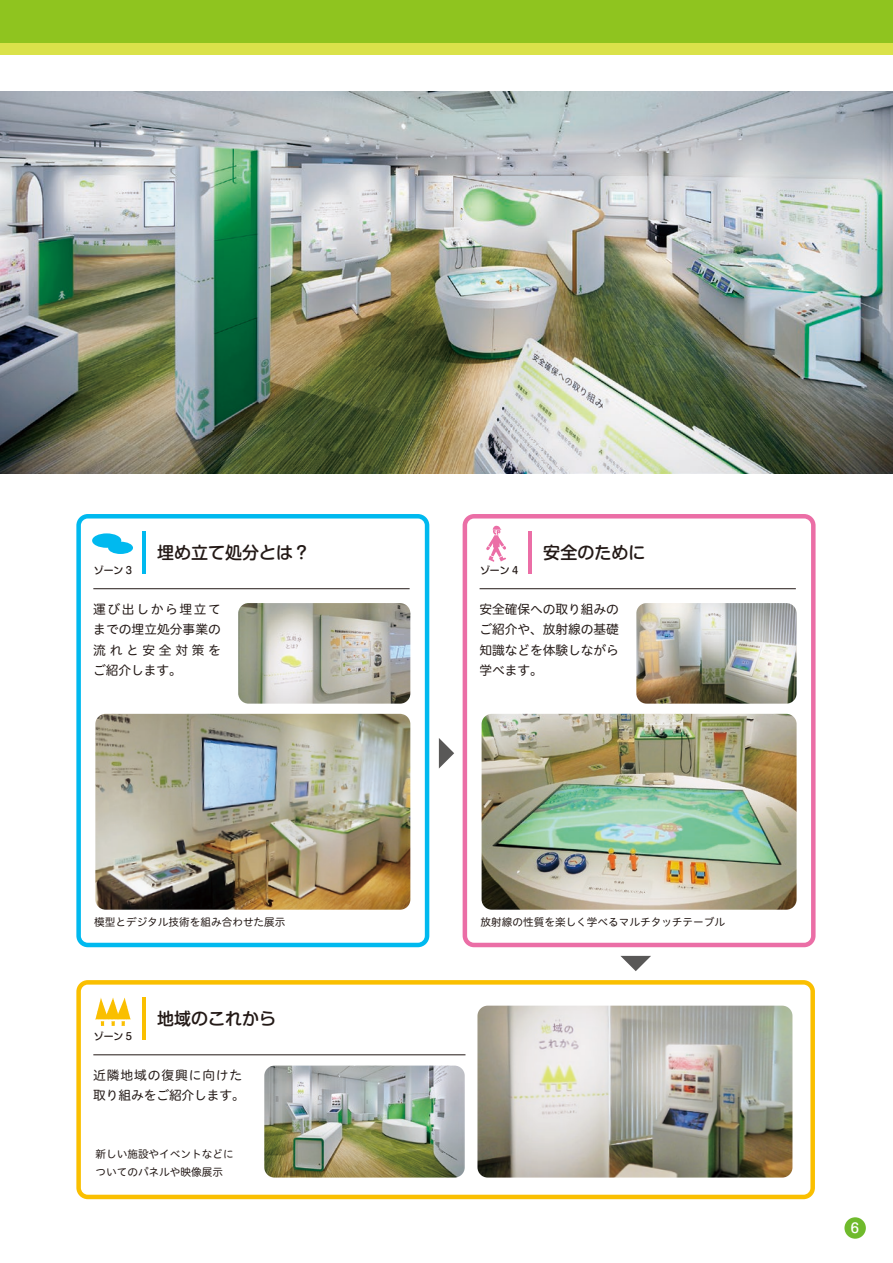
<style>
.page{position:relative;width:893px;height:1263px;background:#fff}
.page>*{position:absolute;margin:0;border:0;box-sizing:border-box;transform-origin:0 0}
.t1{font:500 16.95px "Shin M Go Pr 6";color:#231916}
.t2{font:500 13.05px "Shin M Go Pr 6";color:#fff}
.t3{font:12.75px/20.2px "Hiragino UD Sans R Std W4";letter-spacing:-.005em;color:#231916;text-align:justify}
.t4{font:12.75px/20.2px "Hiragino UD Sans R Std W4";letter-spacing:.03em;color:#231916}
.t5{font:10.65px/18px "Hiragino UD Sans R Std W4";color:#231916}
.t6{font:500 9.9px "Shin M Go Pr 6";color:#231916}
</style>
<div class="page">
<svg style="left:462px;top:619px;width:1px;height:24px"></svg>
<img style="left:0;top:91px;width:893px;height:382px">
<svg style="left:76px;top:514px;width:353px;height:433px"></svg>
<hr style="left:142px;top:531px;width:3px;height:43px;background:#00b9ef">
<hr style="left:93px;top:588px;width:317px;height:1px;background:#231916">
<svg style="left:76px;top:980px;width:739px;height:219px"></svg>
<hr style="left:142px;top:997px;width:3px;height:43px;background:#fabf00">
<hr style="left:93px;top:1054px;width:372px;height:1px;background:#231916">
<svg style="left:463px;top:514px;width:352px;height:433px"></svg>
<hr style="left:528px;top:531px;width:4px;height:43px;background:#eb6ea6">
<hr style="left:480px;top:588px;width:316px;height:1px;background:#231916">
<svg style="left:439px;top:738px;width:15px;height:30px"></svg>
<svg style="left:620px;top:956px;width:31px;height:15px"></svg>
<img style="left:95px;top:714px;width:315px;height:196px">
<img style="left:477px;top:1006px;width:315px;height:171px">
<img style="left:482px;top:714px;width:315px;height:196px">
<img style="left:238px;top:603px;width:172px;height:101px">
<img style="left:636px;top:603px;width:161px;height:101px">
<img style="left:264px;top:1065px;width:201px;height:112px">
<div style="left:844px;top:1217px;width:22px;height:22px;background:#6fba2c;border-radius:50%"></div>
<div style="left:0;top:0;width:893px;height:55px;background:#dae24a"></div>
<div style="left:0;top:0;width:893px;height:43px;background:#8fc41f"></div>
<h1 class="t1" style="left:157px;top:538px;width:155px">埋め立て処分とは？</h1>
<h1 class="t1" style="left:543px;top:538px;width:104px">安全のために</h1>
<p class="t6" style="left:94px;top:562px;width:40px">ゾーン 3</p>
<p class="t6" style="left:480px;top:562px;width:40px">ゾーン 4</p>
<p class="t3" style="left:93px;top:598px;width:129px">運び出しから埋立てまでの埋立処分事業の流れと安全対策をご紹介します。</p>
<p class="t3" style="left:479px;top:598px;width:141px">安全確保への取り組みのご紹介や、放射線の基礎知識などを体験しながら学べます。</p>
<p class="t5" style="left:94px;top:912px;width:193px">模型とデジタル技術を組み合わせた展示</p>
<p class="t5" style="left:481px;top:912px;width:246px">放射線の性質を楽しく学べるマルチタッチテーブル</p>
<p class="t6" style="left:94px;top:1028px;width:40px">ゾーン 5</p>
<h1 class="t1" style="left:157px;top:1004px;width:121px">地域のこれから</h1>
<p class="t4" style="left:93px;top:1065px;width:153px">近隣地域の復興に向けた取り組みをご紹介します。</p>
<p class="t5" style="left:96px;top:1144px;width:140px">新しい施設やイベントなどについてのパネルや映像展示</p>
<p class="t2" style="left:851px;top:1217px;width:10px">6</p>
</div>
